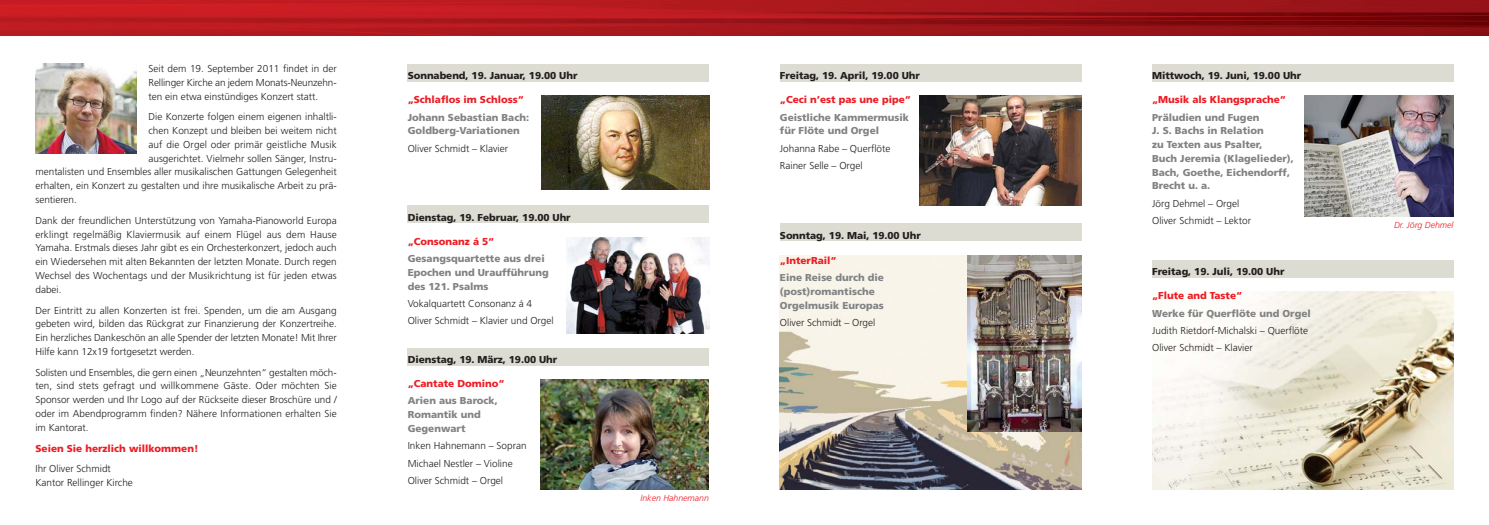
<style>
.page{position:relative;width:1489px;height:525px;background:#fff}
.page>*{position:absolute;margin:0;border:0;box-sizing:border-box;transform-origin:0 0}
.t1{font:300 10px/13.8px "Frutiger";color:#231f20}
.t2{font:900 10px/13.8px "Frutiger";color:#808284}
.t3{font:900 10px "Frutiger";letter-spacing:-.005em;color:#231f20}
.t4{font:900 10px "Frutiger";color:#ed1c24}
.t5{font:italic 300 8.75px "Frutiger";color:#ed1c24}
</style>
<div class="page">
<img style="left:780px;top:255px;width:301px;height:234px">
<img style="left:0;top:0;width:1488px;height:35px">
<img style="left:35px;top:64px;width:101px;height:89px">
<img style="left:541px;top:96px;width:168px;height:93px">
<div style="left:407px;top:64px;width:302px;height:17px;background:#dddcd2"></div>
<img style="left:566px;top:237px;width:143px;height:96px">
<div style="left:407px;top:205px;width:302px;height:18px;background:#dddcd2"></div>
<img style="left:540px;top:379px;width:169px;height:110px">
<div style="left:407px;top:347px;width:302px;height:18px;background:#dddcd2"></div>
<img style="left:1304px;top:96px;width:149px;height:120px">
<img style="left:1152px;top:291px;width:301px;height:198px">
<div style="left:1152px;top:64px;width:301px;height:17px;background:#dddcd2"></div>
<img style="left:919px;top:96px;width:162px;height:109px">
<div style="left:780px;top:64px;width:301px;height:17px;background:#dddcd2"></div>
<div style="left:780px;top:223px;width:301px;height:18px;background:#dddcd2"></div>
<div style="left:1152px;top:259px;width:301px;height:18px;background:#dddcd2"></div>
<img style="left:967px;top:255px;width:114px;height:176px">
<p class="t1" style="left:148px;top:62px;width:190px;text-align:justify">Seit dem 19. September 2011 findet in der Rellinger Kirche an jedem Monats-Neunzehn&shy;ten ein etwa einstündiges Konzert statt.</p>
<p class="t1" style="left:148px;top:111px;width:190px">Die Konzerte folgen einem eigenen inhaltli-</p>
<p class="t1" style="left:148px;top:124px;width:190px">chen Konzept und bleiben bei weitem nicht</p>
<p class="t1" style="left:148px;top:138px;width:190px">auf die Orgel oder primär geistliche Musik</p>
<p class="t1" style="left:148px;top:152px;width:190px">ausgerichtet. Vielmehr sollen Sänger, Instru-</p>
<p class="t1" style="left:35px;top:166px;width:303px">mentalisten und Ensembles aller musikalischen Gattungen Gelegenheit</p>
<p class="t1" style="left:35px;top:179px;width:303px">erhalten, ein Konzert zu gestalten und ihre musikalische Arbeit zu prä-</p>
<p class="t1" style="left:35px;top:193px;width:43px">sentieren.</p>
<p class="t1" style="left:35px;top:214px;width:303px;text-align:justify">Dank der freundlichen Unterstützung von Yamaha-Pianoworld Europa erklingt regelmäßig Klaviermusik auf einem Flügel aus dem Hause Yamaha. Erstmals dieses Jahr gibt es ein Orchesterkonzert, jedoch auch ein Wiedersehen mit alten Bekannten der letzten Monate. Durch regen Wechsel des Wochentags und der Musikrichtung ist für jeden etwas dabei.</p>
<p class="t1" style="left:35px;top:304px;width:303px;text-align:justify">Der Eintritt zu allen Konzerten ist frei. Spenden, um die am Ausgang gebeten wird, bilden das Rückgrat zur Finanzierung der Konzertreihe.<br>Ein herzliches Dankeschön an alle Spender der letzten Monate! Mit Ihrer Hilfe kann 12x19 fortgesetzt werden.</p>
<p class="t1" style="left:35px;top:366px;width:303px;text-align:justify">Solisten und Ensembles, die gern einen „Neunzehnten“ gestalten möch&shy;ten, sind stets gefragt und willkommene Gäste. Oder möchten Sie Sponsor werden und Ihr Logo auf der Rückseite dieser Broschüre und / oder im Abendprogramm finden? Nähere Informationen erhalten Sie im Kantorat.</p>
<p class="t4" style="left:35px;top:444px;width:164px">Seien Sie herzlich willkommen!</p>
<p class="t1" style="left:35px;top:462px;width:99px">Ihr Oliver Schmidt<br>Kantor Rellinger Kirche</p>
<p class="t3" style="left:407px;top:72px;width:171px">Sonnabend, 19. Januar, 19.00 Uhr</p>
<p class="t4" style="left:407px;top:96px;width:118px">„Schlaflos im Schloss“</p>
<p class="t2" style="left:407px;top:111px;width:123px">Johann Sebastian Bach:<br>Goldberg-Variationen</p>
<p class="t1" style="left:407px;top:142px;width:102px">Oliver Schmidt – Klavier</p>
<p class="t3" style="left:407px;top:213px;width:164px">Dienstag, 19. Februar, 19.00 Uhr</p>
<p class="t4" style="left:407px;top:237px;width:88px">„Consonanz á 5“</p>
<p class="t2" style="left:407px;top:252px;width:142px">Gesangsquartette aus drei<br>Epochen und Uraufführung des 121. Psalms</p>
<p class="t1" style="left:407px;top:295px;width:147px;line-height:17.2px">Vokalquartett Consonanz á 4<br>Oliver Schmidt – Klavier und Orgel</p>
<p class="t3" style="left:407px;top:355px;width:151px">Dienstag, 19. März, 19.00 Uhr</p>
<p class="t4" style="left:407px;top:379px;width:98px">„Cantate Domino“</p>
<p class="t2" style="left:407px;top:394px;width:92px">Arien aus Barock,<br>Romantik und<br>Gegenwart</p>
<p class="t1" style="left:407px;top:437px;width:120px;line-height:17.2px">Inken Hahnemann – Sopran<br>Michael Nestler – Violine<br>Oliver Schmidt – Orgel</p>
<p class="t5" style="left:640px;top:494px;width:70px">Inken Hahnemann</p>
<p class="t3" style="left:780px;top:72px;width:141px">Freitag, 19. April, 19.00 Uhr</p>
<p class="t4" style="left:780px;top:96px;width:133px">„Ceci n’est pas une pipe“</p>
<p class="t2" style="left:780px;top:111px;width:131px">Geistliche Kammermusik für Flöte und Orgel</p>
<p class="t1" style="left:780px;top:140px;width:112px;line-height:17.2px">Johanna Rabe – Querflöte<br>Rainer Selle – Orgel</p>
<p class="t3" style="left:780px;top:231px;width:142px">Sonntag, 19. Mai, 19.00 Uhr</p>
<p class="t4" style="left:780px;top:256px;width:58px">„InterRail“</p>
<p class="t2" style="left:780px;top:271px;width:105px">Eine Reise durch die (post)romantische<br>Orgelmusik Europas</p>
<p class="t1" style="left:780px;top:316px;width:97px">Oliver Schmidt – Orgel</p>
<p class="t3" style="left:1152px;top:72px;width:151px">Mittwoch, 19. Juni, 19.00 Uhr</p>
<p class="t4" style="left:1152px;top:96px;width:135px">„Musik als Klangsprache“</p>
<p class="t2" style="left:1152px;top:111px;width:143px">Präludien und Fugen<br>J. S. Bachs in Relation<br>zu Texten aus Psalter,<br>Buch Jeremia (Klagelieder),<br>Bach, Goethe, Eichendorff,<br>Brecht u. a.</p>
<p class="t1" style="left:1152px;top:195px;width:100px;line-height:17.2px">Jörg Dehmel – Orgel<br>Oliver Schmidt – Lektor</p>
<p class="t3" style="left:1152px;top:268px;width:134px">Freitag, 19. Juli, 19.00 Uhr</p>
<p class="t4" style="left:1152px;top:291px;width:92px">„Flute and Taste“</p>
<p class="t2" style="left:1152px;top:307px;width:160px">Werke für Querflöte und Orgel</p>
<p class="t1" style="left:1152px;top:322px;width:157px;line-height:17.2px">Judith Rietdorf-Michalski – Querflöte<br>Oliver Schmidt – Klavier</p>
<p class="t5" style="left:1393px;top:221px;width:61px">Dr. Jörg Dehmel</p>
</div>
